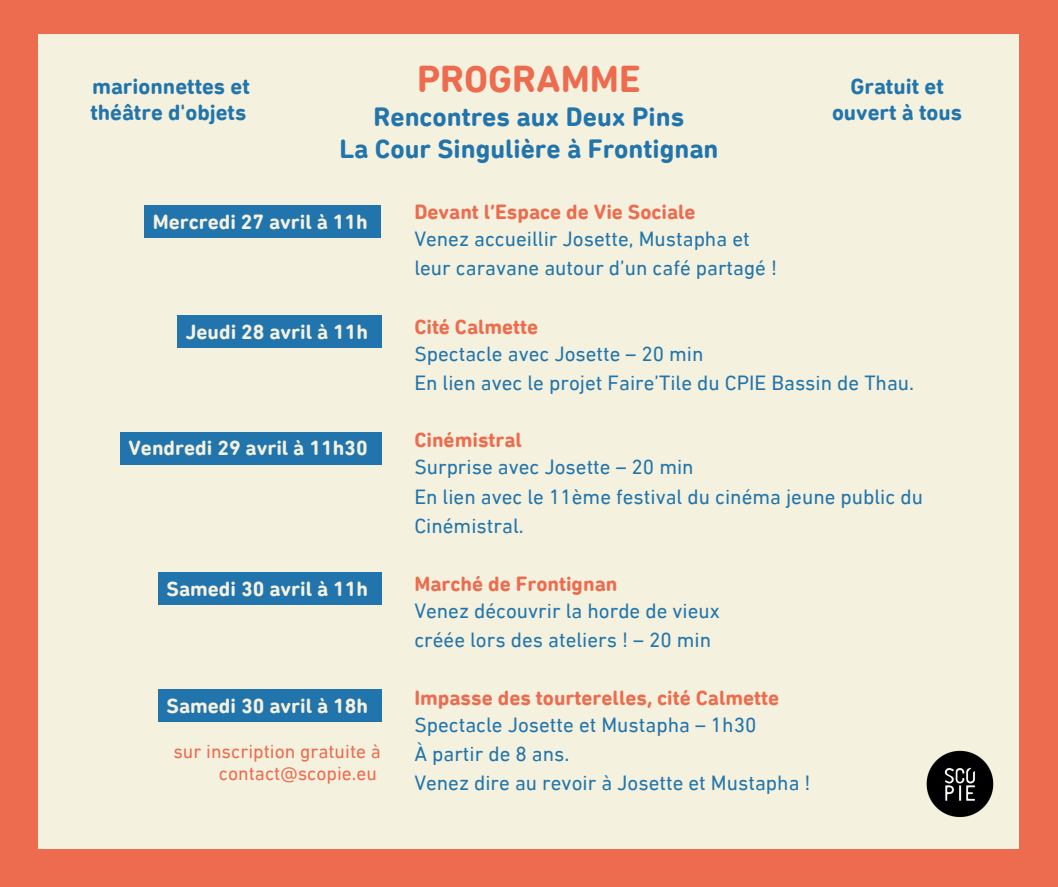
<style>
.page{position:relative;width:1058px;height:887px;background:#fff}
.page>*{position:absolute;margin:0;border:0;box-sizing:border-box;transform-origin:0 0}
.t1{font:700 38.25px "DIN Next Rounded LTW01";color:#ed6c4f}
.t2{font:700 27px "DIN Next Rounded LTW01";color:#2275ac}
.t3{font:700 22.5px/25.8px "DIN Next Rounded LTW01";color:#2275ac}
.t4{font:21px/29.2px "DIN Next W01";color:#2275ac}
.t5{font:700 21px "DIN Next Rounded LTW01";color:#ed6c4f}
.t6{font:700 21px "DIN Next Rounded LTW01";color:#f4f1de}
.t7{font:19.5px "DIN Next W01";color:#ed6c4f}
</style>
<div class="page">
<div style="left:0;top:0;width:1058px;height:886px;background:#f4f1de"></div>
<div style="left:0;top:0;width:1057px;height:34px;background:#ed6c4f"></div>
<div style="left:1019px;top:0;width:38px;height:886px;background:#ed6c4f"></div>
<div style="left:0;top:848px;width:1057px;height:38px;background:#ed6c4f"></div>
<div style="left:0;top:0;width:38px;height:886px;background:#ed6c4f"></div>
<div style="left:144px;top:205px;width:237px;height:32px;background:#2275ac"></div>
<div style="left:177px;top:316px;width:205px;height:32px;background:#2275ac"></div>
<div style="left:120px;top:432px;width:261px;height:32px;background:#2275ac"></div>
<div style="left:158px;top:572px;width:223px;height:32px;background:#2275ac"></div>
<div style="left:158px;top:690px;width:223px;height:32px;background:#2275ac"></div>
<img style="left:926px;top:750px;width:68px;height:68px">
<p class="t3" style="left:90px;top:73px;width:161px">marionnettes et théâtre d'objets</p>
<p class="t1" style="left:417px;top:56px;width:225px">PROGRAMME</p>
<p class="t2" style="left:373px;top:101px;width:312px">Rencontres aux Deux Pins</p>
<p class="t2" style="left:339px;top:133px;width:380px">La Cour Singulière à Frontignan</p>
<p class="t6" style="left:153px;top:209px;width:217px">Mercredi 27 avril à 11h</p>
<p class="t5" style="left:414px;top:200px;width:283px">Devant l’Espace de Vie Sociale</p>
<p class="t4" style="left:414px;top:226px;width:364px">Venez accueillir Josette, Mustapha et leur caravane autour d’un café partagé !</p>
<p class="t3" style="left:832px;top:73px;width:132px;text-align:center">Gratuit et ouvert à tous</p>
<p class="t6" style="left:185px;top:320px;width:184px">Jeudi 28 avril à 11h</p>
<p class="t6" style="left:128px;top:436px;width:241px">Vendredi 29 avril à 11h30</p>
<p class="t6" style="left:166px;top:576px;width:203px">Samedi 30 avril à 11h</p>
<p class="t6" style="left:166px;top:693px;width:203px">Samedi 30 avril à 18h</p>
<p class="t7" style="left:173px;top:741px;width:209px">sur inscription gratuite à</p>
<p class="t7" style="left:219px;top:763px;width:160px">contact@scopie.eu</p>
<p class="t5" style="left:414px;top:314px;width:125px">Cité Calmette</p>
<p class="t4" style="left:414px;top:341px;width:291px">Spectacle avec Josette – 20 min</p>
<p class="t4" style="left:414px;top:370px;width:501px">En lien avec le projet Faire’Tile du CPIE Bassin de Thau.</p>
<p class="t5" style="left:414px;top:428px;width:109px">Cinémistral</p>
<p class="t4" style="left:414px;top:454px;width:281px">Surprise avec Josette – 20 min</p>
<p class="t4" style="left:414px;top:483px;width:510px">En lien avec le 11ème festival du cinéma jeune public du<br>Cinémistral.</p>
<p class="t5" style="left:414px;top:571px;width:204px">Marché de Frontignan</p>
<p class="t4" style="left:414px;top:598px;width:307px">Venez découvrir la horde de vieux créée lors des ateliers ! – 20 min</p>
<p class="t5" style="left:414px;top:685px;width:366px">Impasse des tourterelles, cité Calmette</p>
<p class="t4" style="left:414px;top:711px;width:343px">Spectacle Josette et Mustapha – 1h30</p>
<p class="t4" style="left:414px;top:741px;width:157px">À partir de 8 ans.</p>
<p class="t4" style="left:414px;top:770px;width:398px">Venez dire au revoir à Josette et Mustapha !</p>
</div>
